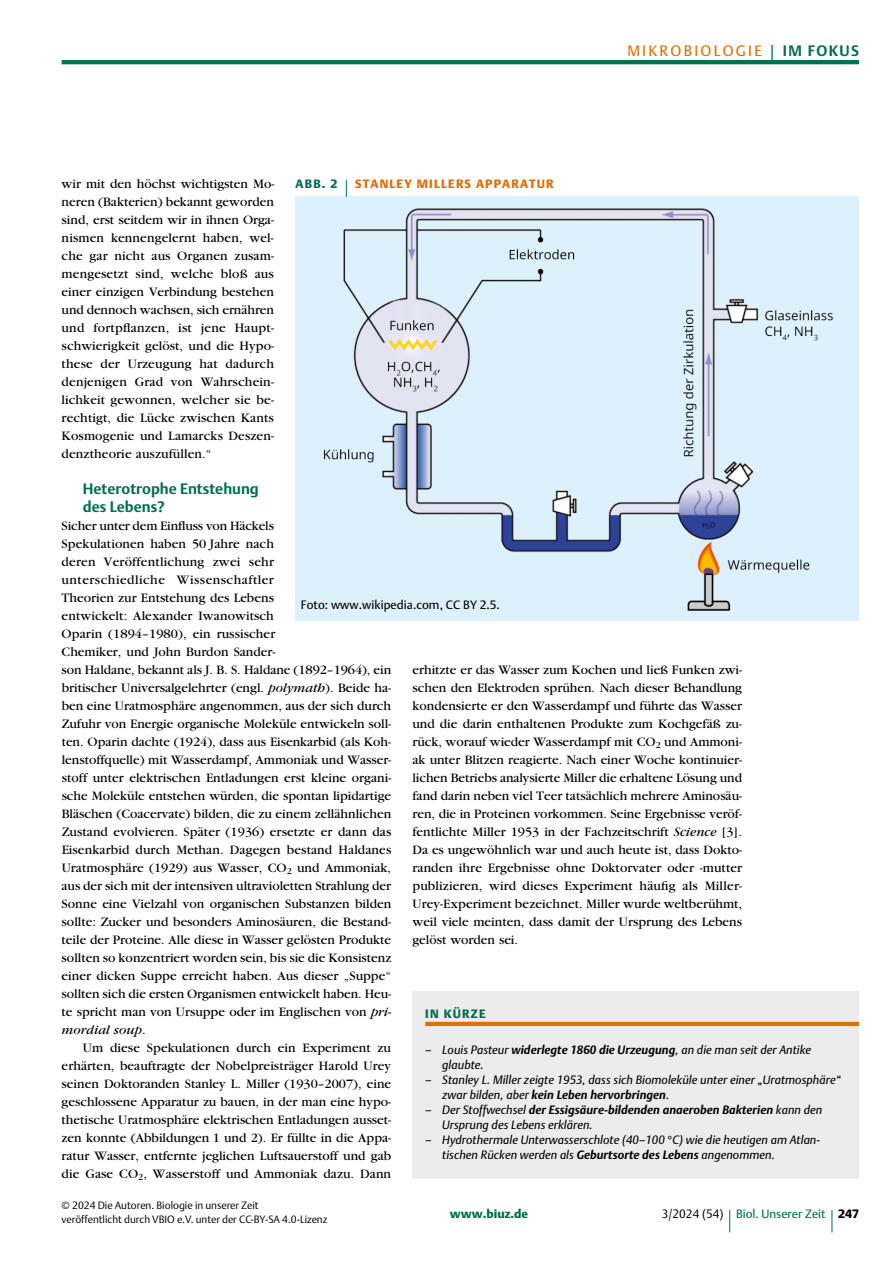
<style>
.page{position:relative;width:893px;height:1263px;background:#fff}
.page>*{position:absolute;margin:0;border:0;box-sizing:border-box;transform-origin:0 0}
.t1{font:700 15px/18px "DTL Argo T";color:#00704f}
.t2{font:15px "DTL Argo T";letter-spacing:.15em;color:#de7000}
.t3{font:13.5px/18px "Garamond";color:#000;text-align:justify}
.t4{font:italic 12px/15px "DTL Argo T";letter-spacing:.005em;color:#000}
.t5{font:12px "DTL Argo T";letter-spacing:.005em;color:#000}
.t6{font:12px "DTL Argo T";color:#00704f}
.t7{font:12px "DTL Argo T Black";letter-spacing:.1em;color:#de7000}
.t8{font:12px "DTL Argo T Black";letter-spacing:.1em;color:#00704f}
.t9{font:12px "DTL Argo T Black";color:#00704f}
.t10{font:10.5px/13.5px "DTL Argo T Light";color:#000}
.s1{font-family:"Helvetica Neue";font-weight:300;font-size:24.75px;color:#00704f}
.s2{font-weight:700;color:#00704f}
.s3{font-style:italic}
.s4{font-weight:700}
.s5{font-family:"DTL Argo T Light";color:#000}
.s6{font-family:"DTL Argo T Black";color:#000}
</style>
<div class="page">
<svg style="left:729px;top:1210px;width:1px;height:22px"></svg>
<svg style="left:832px;top:1210px;width:1px;height:22px"></svg>
<hr style="left:62px;top:60px;width:797px;height:4px;background:#00704f">
<div style="left:412px;top:991px;width:447px;height:187px;background:#ececec"></div>
<img style="left:295px;top:197px;width:564px;height:423px">
<svg style="left:346px;top:180px;width:1px;height:17px"></svg>
<hr style="left:425px;top:1022px;width:434px;height:4px;background:#de7000">
<p class="t2" style="left:627px;top:42px;width:233px">MIKROBIOLOGIE <span class="s1">|</span> <span class="s2">IM FOKUS</span></p>
<p class="t3" style="left:62px;top:175px;width:214px">wir mit den höchst wichtigsten Mo-</p>
<p class="t8" style="left:296px;top:177px;width:43px">ABB. 2</p>
<p class="t3" style="left:62px;top:193px;width:214px">neren (Bakterien) bekannt geworden sind, erst seitdem wir in ihnen Orga&shy;nismen kennengelernt haben, wel&shy;che gar nicht aus Organen zusam&shy;mengesetzt sind, welche bloß aus einer einzigen Verbindung bestehen und dennoch wachsen, sich ernähren und fortpfanzen, ist jene Haupt&shy;schwierigkeit gelöst, und die Hypo&shy;these der Urzeugung hat dadurch denjenigen Grad von Wahrschein&shy;lichkeit gewonnen, welcher sie be&shy;rechtigt, die Lücke zwischen Kants Kosmogenie und Lamarcks Deszen&shy;denztheorie auszufüllen.“</p>
<h5 class="t1" style="left:83px;top:480px;width:177px">Heterotrophe Entstehung des Lebens?</h5>
<p class="t3" style="left:62px;top:517px;width:214px">Sicher unter dem Einfuss von Häckels Spekulationen haben 50 Jahre nach deren Veröffentlichung zwei sehr unterschiedliche Wissenschaftler Theorien zur Entstehung des Lebens</p>
<p class="t7" style="left:355px;top:177px;width:200px">STANLEY MILLERS APPARATUR</p>
<p class="t5" style="left:301px;top:598px;width:201px">Foto: www.wikipedia.com, CC BY 2.5.</p>
<p class="t3" style="left:62px;top:607px;width:331px;text-align:left">entwickelt: Alexander Iwanowitsch<br>Oparin (1894–1980), ein russischer<br>Chemiker, und John Burdon Sander-<br>son Haldane, bekannt als J. B. S. Haldane (1892–1964), ein britischer Universalgelehrter (engl. <span class="s3">polymath</span>). Beide ha&shy;ben eine Uratmosphäre angenommen, aus der sich durch Zufuhr von Energie organische Moleküle entwickeln soll&shy;ten. Oparin dachte (1924), dass aus Eisenkarbid (als Koh&shy;lenstoffquelle) mit Wasserdampf, Ammoniak und Wasser&shy;stoff unter elektrischen Entladungen erst kleine organi&shy;sche Moleküle entstehen würden, die spontan lipidartige Bläschen (Coacervate) bilden, die zu einem zellähnlichen Zustand evolvieren. Später (1936) ersetzte er dann das Eisenkarbid durch Methan. Dagegen bestand Haldanes Uratmosphäre (1929) aus Wasser, CO<sub>2</sub> und Ammoniak, aus der sich mit der intensiven ultravioletten Strahlung der Sonne eine Vielzahl von organischen Substanzen bilden sollte: Zucker und besonders Aminosäuren, die Bestand&shy;teile der Proteine. Alle diese in Wasser gelösten Produkte sollten so konzentriert worden sein, bis sie die Konsistenz einer dicken Suppe erreicht haben. Aus dieser „Suppe“ sollten sich die ersten Organismen entwickelt haben. Heu&shy;te spricht man von Ursuppe oder im Englischen von <span class="s3">pri&shy;mordial soup</span>.</p>
<p class="t3" style="left:62px;top:1039px;width:331px;text-indent:21px">Um diese Spekulationen durch ein Experiment zu erhärten, beauftragte der Nobelpreisträger Harold Urey seinen Doktoranden Stanley L. Miller (1930–2007), eine geschlossene Apparatur zu bauen, in der man eine hypo&shy;thetische Uratmosphäre elektrischen Entladungen ausset&shy;zen konnte (Abbildungen 1 und 2). Er füllte in die Appa&shy;ratur Wasser, entfernte jeglichen Luftsauerstoff und gab die Gase CO<sub>2</sub>, Wasserstoff und Ammoniak dazu. Dann</p>
<p class="t3" style="left:412px;top:661px;width:331px">erhitzte er das Wasser zum Kochen und ließ Funken zwi&shy;schen den Elektroden sprühen. Nach dieser Behandlung kondensierte er den Wasserdampf und führte das Wasser und die darin enthaltenen Produkte zum Kochgefäß zu&shy;rück, worauf wieder Wasserdampf mit CO<sub>2</sub> und Ammoni&shy;ak unter Blitzen reagierte. Nach einer Woche kontinuier&shy;lichen Betriebs analysierte Miller die erhaltene Lösung und fand darin neben viel Teer tatsächlich mehrere Aminosäu&shy;ren, die in Proteinen vorkommen. Seine Ergebnisse veröf&shy;fentlichte Miller 1953 in der Fachzeitschrift <span class="s3">Science</span> [3].<br>Da es ungewöhnlich war und auch heute ist, dass Dokto&shy;randen ihre Ergebnisse ohne Doktorvater oder -mutter publizieren, wird dieses Experiment häufg als Miller-Urey-Experiment bezeichnet. Miller wurde weltberühmt, weil viele meinten, dass damit der Ursprung des Lebens gelöst worden sei.</p>
<p class="t8" style="left:425px;top:1006px;width:62px">IN KÜRZE</p>
<p class="t4" style="left:442px;top:1042px;width:370px;text-indent:-17px">– Louis Pasteur <span class="s4">widerlegte 1860 die Urzeugung</span>, an die man seit der Antike glaubte.</p>
<p class="t4" style="left:442px;top:1072px;width:400px;text-indent:-17px">– Stanley L. Miller zeigte 1953, dass sich Biomoleküle unter einer „Uratmosphäre“ zwar bilden, aber <span class="s4">kein Leben hervorbringen</span>.</p>
<p class="t4" style="left:442px;top:1102px;width:382px;text-indent:-17px">– Der Stoffwechsel <span class="s4">der Essigsäure-bildenden anaeroben Bakterien</span> kann den<br>Ursprung des Lebens erklären.</p>
<p class="t4" style="left:442px;top:1132px;width:379px;text-indent:-17px">– Hydrothermale Unterwasserschlote (40–100 °C) wie die heutigen am Atlan&shy;tischen Rücken werden als <span class="s4">Geburtsorte des Lebens</span> angenommen.</p>
<p class="t10" style="left:62px;top:1199px;width:267px">© 2024 Die Autoren. Biologie in unserer Zeit<br>veröffentlicht durch VBIO e.V. unter der CC-BY-SA 4.0-Lizenz</p>
<p class="t9" style="left:450px;top:1207px;width:80px">www.biuz.de</p>
<p class="t6" style="left:662px;top:1207px;width:199px"><span class="s5">3/2024 (54)</span> Biol. Unserer Zeit <span class="s6">247</span></p>
</div>
